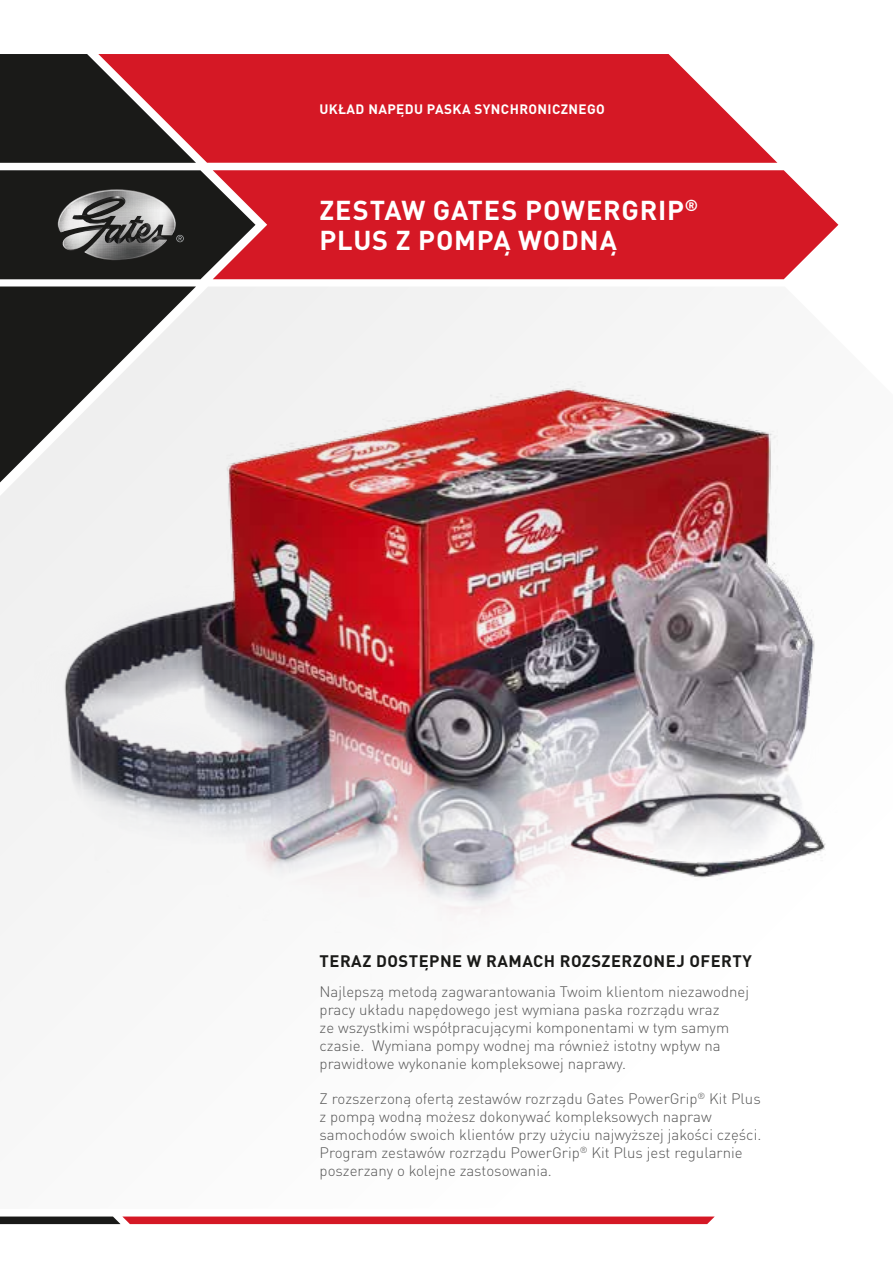
<style>
.page{position:relative;width:893px;height:1263px;background:#fff}
.page>*{position:absolute;margin:0;border:0;box-sizing:border-box;transform-origin:0 0}
.t1{font:700 27px/30px "DIN Pro";letter-spacing:.025em;color:#fff}
.t2{font:700 16.5px "DIN Pro";letter-spacing:.03em;color:#1a1a18}
.t3{font:300 15px/18px "DIN Pro";color:#565656}
.t4{font:700 13.5px "DIN Pro";letter-spacing:.03em;color:#fff}
</style>
<div class="page">
<div style="left:255px;top:170px;width:572px;height:43px;background:#d51825"></div>
<svg style="left:0;top:170px;width:255px;height:43px;background:#4d3e3d"></svg>
<svg style="left:196px;top:54px;width:581px;height:109px;background:#d92e39"></svg>
<svg style="left:0;top:54px;width:196px;height:109px;background:#502627"></svg>
<svg style="left:0;top:1216px;width:715px;height:8px;background:#bc2b35"></svg>
<img style="left:0;top:213px;width:839px;height:723px">
<p class="t4" style="left:319px;top:97px;width:287px">UKŁAD NAPĘDU PASKA SYNCHRONICZNEGO</p>
<h1 class="t1" style="left:319px;top:192px;width:380px">ZESTAW GATES POWERGRIP<sup>®<br></sup>PLUS Z POMPĄ WODNĄ</h1>
<p class="t2" style="left:320px;top:947px;width:434px">TERAZ DOSTĘPNE W RAMACH ROZSZERZONEJ OFERTY</p>
<p class="t3" style="left:320px;top:981px;width:431px">Najlepszą metodą zagwarantowania Twoim klientom niezawodnej pracy układu napędowego jest wymiana paska rozrządu wraz<br>ze wszystkimi współpracującymi komponentami w tym samym czasie. Wymiana pompy wodnej ma również istotny wpływ na prawidłowe wykonanie kompleksowej naprawy.</p>
<p class="t3" style="left:320px;top:1088px;width:443px">Z rozszerzoną ofertą zestawów rozrządu Gates PowerGrip<sup>®</sup> Kit Plus z pompą wodną możesz dokonywać kompleksowych napraw samochodów swoich klientów przy użyciu najwyższej jakości części.<br>Program zestawów rozrządu PowerGrip<sup>®</sup> Kit Plus jest regularnie poszerzany o kolejne zastosowania.</p>
</div>
